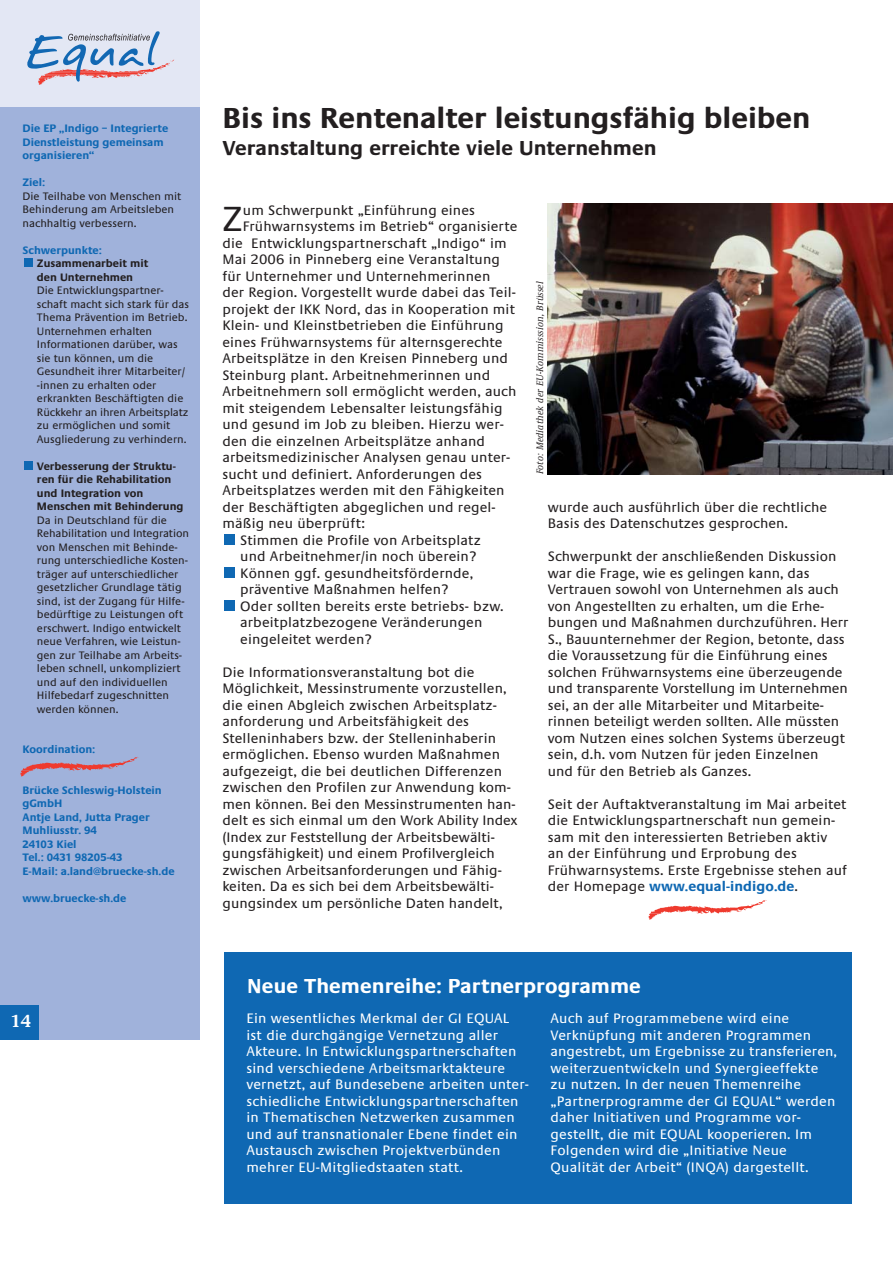
<style>
.page{position:relative;width:893px;height:1263px;background:#fff}
.page>*{position:absolute;margin:0;border:0;box-sizing:border-box;transform-origin:0 0}
.t1{font:36.3px "Praxis EF";color:#231f20}
.t2{font:700 30px "Praxis EF";color:#231f20}
.t3{font:700 21px "Praxis EF";letter-spacing:.005em;color:#231f20}
.t4{font:700 21px "Praxis EF";letter-spacing:.005em;color:#fff}
.t5{font:600 18px "Demos EF";color:#fff}
.t6{font:14.25px/16.5px "Praxis EF";letter-spacing:.01em;color:#231f20}
.t7{font:14.25px/16.5px "Praxis EF";letter-spacing:.015em;color:#fff}
.t8{font:11.25px/13.5px "Praxis EF";color:#231f20}
.t9{font:700 11.25px/13.5px "Praxis EF";color:#0f68b3}
.t10{font:700 11.25px/13.5px "Praxis EF";color:#231f20}
.t11{font:italic 500 9.75px "Demos EF";letter-spacing:.005em;color:#231f20}
.s1{font-weight:700;color:#0f68b3}
</style>
<div class="page">
<div style="left:224px;top:953px;width:628px;height:251px;background:#0f68b3"></div>
<div style="left:0;top:106px;width:200px;height:934px;background:#a0b2db"></div>
<div style="left:0;top:0;width:200px;height:106px;background:#e3e7f4"></div>
<svg style="left:27px;top:31px;width:147px;height:54px"></svg>
<div style="left:0;top:1006px;width:38px;height:34px;background:#0f68b3"></div>
<div style="left:224px;top:600px;width:11px;height:11px;background:#0f68b3"></div>
<div style="left:224px;top:567px;width:11px;height:11px;background:#0f68b3"></div>
<div style="left:224px;top:534px;width:11px;height:11px;background:#0f68b3"></div>
<div style="left:24px;top:461px;width:9px;height:9px;background:#0f68b3"></div>
<div style="left:24px;top:259px;width:9px;height:8px;background:#0f68b3"></div>
<img style="left:547px;top:204px;width:346px;height:271px">
<svg style="left:20px;top:757px;width:118px;height:20px"></svg>
<svg style="left:648px;top:900px;width:118px;height:20px"></svg>
<p class="t9" style="left:23px;top:122px;width:147px">Die EP „Indigo – Integrierte<br>Dienstleistung gemeinsam organisieren“</p>
<p class="t9" style="left:23px;top:176px;width:24px">Ziel:</p>
<p class="t8" style="left:23px;top:190px;width:160px">Die Teilhabe von Menschen mit<br>Behinderung am Arbeitsleben nachhaltig verbessern.</p>
<p class="t9" style="left:23px;top:244px;width:81px">Schwerpunkte:</p>
<p class="t10" style="left:37px;top:257px;width:113px">Zusammenarbeit mit den Unternehmen</p>
<p class="t8" style="left:37px;top:284px;width:153px">Die Entwicklungspartner&shy;schaft macht sich stark für das<br>Thema Prävention im Betrieb.<br>Unternehmen erhalten<br>Informationen darüber, was sie tun können, um die<br>Gesundheit ihrer Mitarbeiter/ -innen zu erhalten oder erkrankten Beschäftigten die<br>Rückkehr an ihren Arbeitsplatz zu ermöglichen und somit<br>Ausgliederung zu verhindern.</p>
<p class="t10" style="left:37px;top:460px;width:148px">Verbesserung der Struktu&shy;ren für die Rehabilitation und Integration von<br>Menschen mit Behinderung</p>
<p class="t8" style="left:37px;top:514px;width:154px">Da in Deutschland für die<br>Rehabilitation und Integration von Menschen mit Behinde&shy;rung unterschiedliche Kosten&shy;träger auf unterschiedlicher gesetzlicher Grundlage tätig sind, ist der Zugang für Hilfe&shy;bedürftige zu Leistungen oft erschwert. Indigo entwickelt neue Verfahren, wie Leistun&shy;gen zur Teilhabe am Arbeits&shy;leben schnell, unkompliziert und auf den individuellen<br>Hilfebedarf zugeschnitten werden können.</p>
<p class="t9" style="left:23px;top:743px;width:74px">Koordination:</p>
<p class="t9" style="left:23px;top:784px;width:154px">Brücke Schleswig-Holstein gGmbH<br>Antje Land, Jutta Prager<br>Muhliusstr. 94<br>24103 Kiel<br>Tel.: 0431 98205-43<br>E-Mail: a.land@bruecke-sh.de</p>
<p class="t9" style="left:23px;top:892px;width:105px">www.bruecke-sh.de</p>
<h2 class="t2" style="left:222px;top:106px;width:589px">Bis ins Rentenalter leistungsfähig bleiben</h2>
<h3 class="t3" style="left:222px;top:140px;width:435px">Veranstaltung erreichte viele Unternehmen</h3>
<h1 class="t1" style="left:222px;top:205px;width:22px">Z</h1>
<p class="t6" style="left:243px;top:202px;width:234px">um Schwerpunkt „Einführung eines</p>
<p class="t6" style="left:243px;top:219px;width:276px">Frühwarnsystems im Betrieb“ organisierte</p>
<p class="t6" style="left:222px;top:235px;width:286px">die Entwicklungspartnerschaft „Indigo“ im</p>
<p class="t6" style="left:222px;top:252px;width:279px">Mai 2006 in Pinneberg eine Veranstaltung</p>
<p class="t6" style="left:222px;top:268px;width:269px">für Unternehmer und Unternehmerinnen</p>
<p class="t6" style="left:222px;top:285px;width:295px">der Region. Vorgestellt wurde dabei das Teil-</p>
<p class="t6" style="left:222px;top:301px;width:294px">projekt der IKK Nord, das in Kooperation mit</p>
<p class="t6" style="left:222px;top:318px;width:283px">Klein- und Kleinstbetrieben die Einführung</p>
<p class="t6" style="left:222px;top:334px;width:281px">eines Frühwarnsystems für alternsgerechte</p>
<p class="t6" style="left:222px;top:351px;width:287px">Arbeitsplätze in den Kreisen Pinneberg und</p>
<p class="t6" style="left:222px;top:367px;width:269px">Steinburg plant. Arbeitnehmerinnen und</p>
<p class="t6" style="left:222px;top:384px;width:296px">Arbeitnehmern soll ermöglicht werden, auch</p>
<p class="t6" style="left:222px;top:400px;width:282px">mit steigendem Lebensalter leistungsfähig</p>
<p class="t6" style="left:222px;top:417px;width:283px">und gesund im Job zu bleiben. Hierzu wer-</p>
<p class="t6" style="left:222px;top:433px;width:264px">den die einzelnen Arbeitsplätze anhand</p>
<p class="t6" style="left:222px;top:450px;width:289px">arbeitsmedizinischer Analysen genau unter-</p>
<p class="t6" style="left:222px;top:466px;width:261px">sucht und definiert. Anforderungen des</p>
<p class="t6" style="left:222px;top:483px;width:284px">Arbeitsplatzes werden mit den Fähigkeiten</p>
<p class="t6" style="left:222px;top:499px;width:275px">der Beschäftigten abgeglichen und regel-</p>
<p class="t6" style="left:222px;top:516px;width:144px">mäßig neu überprüft:</p>
<p class="t6" style="left:240px;top:532px;width:242px">Stimmen die Profile von Arbeitsplatz</p>
<p class="t6" style="left:240px;top:549px;width:237px">und Arbeitnehmer/in noch überein?</p>
<p class="t6" style="left:240px;top:565px;width:234px">Können ggf. gesundheitsfördernde,</p>
<p class="t6" style="left:240px;top:582px;width:210px">präventive Maßnahmen helfen?</p>
<p class="t6" style="left:240px;top:598px;width:265px">Oder sollten bereits erste betriebs- bzw.</p>
<p class="t6" style="left:240px;top:615px;width:244px">arbeitplatzbezogene Veränderungen</p>
<p class="t6" style="left:240px;top:631px;width:133px">eingeleitet werden?</p>
<p class="t6" style="left:222px;top:664px;width:297px">Die Informationsveranstaltung bot die Möglichkeit, Messinstrumente vorzustellen, die einen Abgleich zwischen Arbeitsplatz&shy;anforderung und Arbeitsfähigkeit des Stelleninhabers bzw. der Stelleninhaberin ermöglichen. Ebenso wurden Maßnahmen aufgezeigt, die bei deutlichen Differenzen zwischen den Profilen zur Anwendung kom&shy;men können. Bei den Messinstrumenten han&shy;delt es sich einmal um den Work Ability Index (Index zur Feststellung der Arbeitsbewälti&shy;gungsfähigkeit) und einem Profilvergleich zwischen Arbeitsanforderungen und Fähig&shy;keiten. Da es sich bei dem Arbeitsbewälti&shy;gungsindex um persönliche Daten handelt,</p>
<p class="t11" style="left:536px;top:474px;width:194px;rotate:-90deg">Foto: Mediathek der EU-Kommisssion, Brüssel</p>
<p class="t6" style="left:548px;top:499px;width:281px">wurde auch ausführlich über die rechtliche<br>Basis des Datenschutzes gesprochen.</p>
<p class="t6" style="left:548px;top:549px;width:302px">Schwerpunkt der anschließenden Diskussion war die Frage, wie es gelingen kann, das Vertrauen sowohl von Unternehmen als auch von Angestellten zu erhalten, um die Erhe&shy;bungen und Maßnahmen durchzuführen. Herr S., Bauunternehmer der Region, betonte, dass die Voraussetzung für die Einführung eines solchen Frühwarnsystems eine überzeugende und transparente Vorstellung im Unternehmen sei, an der alle Mitarbeiter und Mitarbeite&shy;rinnen beteiligt werden sollten. Alle müssten vom Nutzen eines solchen Systems überzeugt sein, d.h. vom Nutzen für jeden Einzelnen<br>und für den Betrieb als Ganzes.</p>
<p class="t6" style="left:548px;top:796px;width:301px">Seit der Auftaktveranstaltung im Mai arbeitet die Entwicklungspartnerschaft nun gemein&shy;sam mit den interessierten Betrieben aktiv<br>an der Einführung und Erprobung des Frühwarnsystems. Erste Ergebnisse stehen auf der Homepage <span class="s1">www.equal-indigo.de</span>.</p>
<h3 class="t4" style="left:247px;top:978px;width:395px">Neue Themenreihe: Partnerprogramme</h3>
<p class="t5" style="left:11px;top:1014px;width:22px">14</p>
<p class="t7" style="left:246px;top:1011px;width:284px">Ein wesentliches Merkmal der GI EQUAL<br>ist die durchgängige Vernetzung aller Akteure. In Entwicklungspartnerschaften sind verschiedene Arbeitsmarktakteure vernetzt, auf Bundesebene arbeiten unter&shy;schiedliche Entwicklungspartnerschaften in Thematischen Netzwerken zusammen und auf transnationaler Ebene findet ein Austausch zwischen Projektverbünden mehrer EU-Mitgliedstaaten statt.</p>
<p class="t7" style="left:550px;top:1011px;width:288px">Auch auf Programmebene wird eine Verknüpfung mit anderen Programmen angestrebt, um Ergebnisse zu transferieren, weiterzuentwickeln und Synergieeffekte zu nutzen. In der neuen Themenreihe „Partnerprogramme der GI EQUAL“ werden daher Initiativen und Programme vor&shy;gestellt, die mit EQUAL kooperieren. Im Folgenden wird die „Initiative Neue Qualität der Arbeit“ (INQA) dargestellt.</p>
</div>
